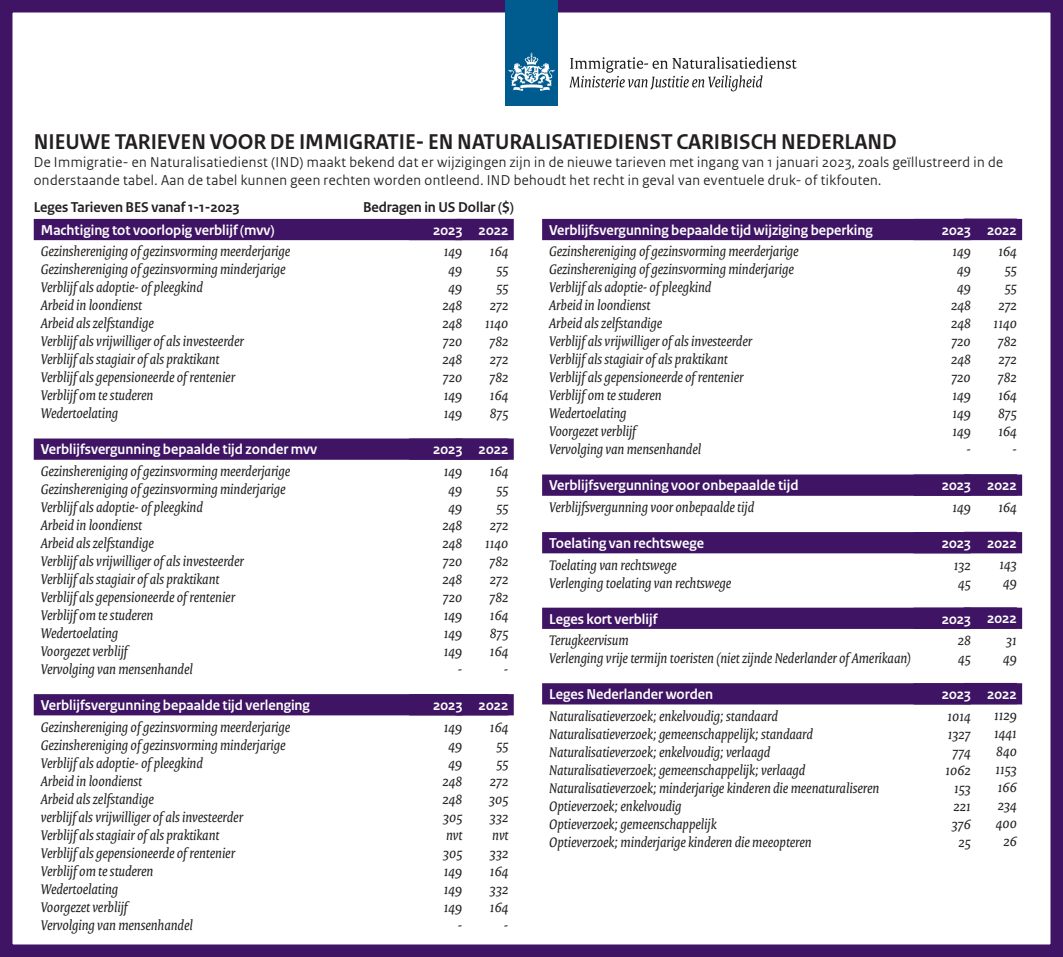
<style>
.page{position:relative;width:1063px;height:957px;background:#fff}
.page>*{position:absolute;margin:0;border:0;box-sizing:border-box;transform-origin:0 0}
.t1{font:700 22.5px "Rijksoverheid Sans Heading";color:#231f20}
.t2{font:italic 15px/18px "Rijksoverheid Serif";color:#231f20}
.t3{font:700 15px "Rijksoverheid Sans Heading";color:#fff}
.t4{font:15px/18px "Rijksoverheid Sans Heading";letter-spacing:.03em;color:#231f20}
.t5{font:700 15px "Rijksoverheid Sans Heading";color:#231f20}
</style>
<div class="page">
<div style="left:0;top:0;width:1063px;height:957px;border:12px solid #3f1464"></div>
<div style="left:34px;top:219px;width:480px;height:21px;background:#3f1464"></div>
<div style="left:34px;top:438px;width:480px;height:22px;background:#3f1464"></div>
<div style="left:34px;top:694px;width:480px;height:21px;background:#3f1464"></div>
<div style="left:542px;top:219px;width:480px;height:21px;background:#3f1464"></div>
<div style="left:542px;top:474px;width:480px;height:22px;background:#3f1464"></div>
<div style="left:542px;top:532px;width:480px;height:21px;background:#3f1464"></div>
<div style="left:542px;top:607px;width:480px;height:22px;background:#3f1464"></div>
<div style="left:542px;top:683px;width:480px;height:21px;background:#3f1464"></div>
<div style="left:505px;top:0;width:53px;height:106px;background:#005b8f"></div>
<svg style="left:509px;top:53px;width:45px;height:38px"></svg>
<svg style="left:569px;top:57px;width:228px;height:34px"></svg>
<h1 class="t1" style="left:34px;top:129px;width:865px">NIEUWE TARIEVEN VOOR DE IMMIGRATIE- EN NATURALISATIEDIENST CARIBISCH NEDERLAND</h1>
<p class="t4" style="left:34px;top:153px;width:971px">De Immigratie- en Naturalisatiedienst (IND) maakt bekend dat er wijzigingen zijn in de nieuwe tarieven met ingang van 1 januari 2023, zoals geïllustreerd in de onderstaande tabel. Aan de tabel kunnen geen rechten worden ontleend. IND behoudt het recht in geval van eventuele druk- of tikfouten.</p>
<p class="t3" style="left:479px;top:221px;width:31px">2022</p>
<p class="t2" style="left:485px;top:242px;width:25px;text-align:right">164<br>55<br>55<br>272<br>1140<br>782<br>272<br>782<br>164<br>875</p>
<p class="t3" style="left:479px;top:441px;width:31px">2022</p>
<p class="t2" style="left:485px;top:462px;width:25px;text-align:right">164<br>55<br>55<br>272<br>1140<br>782<br>272<br>782<br>164<br>875<br>164 -</p>
<p class="t3" style="left:479px;top:697px;width:31px">2022</p>
<p class="t2" style="left:489px;top:717px;width:21px;text-align:right">164<br>55<br>55<br>272<br>305<br>332 nvt<br>332<br>164<br>332<br>164 -</p>
<p class="t5" style="left:34px;top:199px;width:207px">Leges Tarieven BES vanaf 1-1-2023</p>
<p class="t5" style="left:363px;top:199px;width:152px">Bedragen in US Dollar ($)</p>
<p class="t3" style="left:433px;top:221px;width:31px">2023</p>
<p class="t2" style="left:443px;top:242px;width:21px;text-align:center">149<br>49<br>49<br>248<br>248<br>720<br>248<br>720<br>149<br>149</p>
<p class="t3" style="left:433px;top:441px;width:31px">2023</p>
<p class="t2" style="left:443px;top:462px;width:21px;text-align:right">149<br>49<br>49<br>248<br>248<br>720<br>248<br>720<br>149<br>149<br>149 -</p>
<p class="t3" style="left:433px;top:697px;width:31px">2023</p>
<p class="t2" style="left:443px;top:717px;width:21px;text-align:right">149<br>49<br>49<br>248<br>248<br>305 nvt<br>305<br>149<br>149<br>149 -</p>
<p class="t3" style="left:41px;top:221px;width:235px">Machtiging tot voorlopig verblijf (mvv)</p>
<p class="t2" style="left:41px;top:242px;width:251px">Gezinshereniging of gezinsvorming meerderjarige Gezinshereniging of gezinsvorming minderjarige Verblijf als adoptie- of pleegkind<br>Arbeid in loondienst<br>Arbeid als zelfstandige<br>Verblijf als vrijwilliger of als investeerder<br>Verblijf als stagiair of als praktikant<br>Verblijf als gepensioneerde of rentenier<br>Verblijf om te studeren<br>Wedertoelating</p>
<p class="t3" style="left:41px;top:441px;width:278px">Verblijfsvergunning bepaalde tijd zonder mvv</p>
<p class="t2" style="left:41px;top:462px;width:251px">Gezinshereniging of gezinsvorming meerderjarige Gezinshereniging of gezinsvorming minderjarige Verblijf als adoptie- of pleegkind<br>Arbeid in loondienst<br>Arbeid als zelfstandige<br>Verblijf als vrijwilliger of als investeerder<br>Verblijf als stagiair of als praktikant<br>Verblijf als gepensioneerde of rentenier<br>Verblijf om te studeren<br>Wedertoelating<br>Voorgezet verblijf<br>Vervolging van mensenhandel</p>
<p class="t3" style="left:41px;top:697px;width:271px">Verblijfsvergunning bepaalde tijd verlenging</p>
<p class="t2" style="left:41px;top:717px;width:251px">Gezinshereniging of gezinsvorming meerderjarige Gezinshereniging of gezinsvorming minderjarige Verblijf als adoptie- of pleegkind<br>Arbeid in loondienst<br>Arbeid als zelfstandige<br>verblijf als vrijwilliger of als investeerder<br>Verblijf als stagiair of als praktikant<br>Verblijf als gepensioneerde of rentenier<br>Verblijf om te studeren<br>Wedertoelating<br>Voorgezet verblijf<br>Vervolging van mensenhandel</p>
<p class="t3" style="left:549px;top:221px;width:325px">Verblijfsvergunning bepaalde tijd wijziging beperking</p>
<p class="t2" style="left:549px;top:242px;width:251px">Gezinshereniging of gezinsvorming meerderjarige Gezinshereniging of gezinsvorming minderjarige Verblijf als adoptie- of pleegkind<br>Arbeid in loondienst<br>Arbeid als zelfstandige<br>Verblijf als vrijwilliger of als investeerder<br>Verblijf als stagiair of als praktikant<br>Verblijf als gepensioneerde of rentenier<br>Verblijf om te studeren<br>Wedertoelating<br>Voorgezet verblijf<br>Vervolging van mensenhandel</p>
<p class="t3" style="left:549px;top:477px;width:251px">Verblijfsvergunning voor onbepaalde tijd</p>
<p class="t2" style="left:549px;top:498px;width:206px">Verblijfsvergunning voor onbepaalde tijd</p>
<p class="t3" style="left:549px;top:535px;width:156px">Toelating van rechtswege</p>
<p class="t2" style="left:549px;top:555px;width:183px">Toelating van rechtswege<br>Verlenging toelating van rechtswege</p>
<p class="t3" style="left:549px;top:610px;width:110px">Leges kort verblijf</p>
<p class="t2" style="left:549px;top:631px;width:364px">Terugkeervisum<br>Verlenging vrije termijn toeristen (niet zijnde Nederlander of Amerikaan)</p>
<p class="t3" style="left:549px;top:686px;width:165px">Leges Nederlander worden</p>
<p class="t2" style="left:549px;top:707px;width:331px">Naturalisatieverzoek; enkelvoudig; standaard Naturalisatieverzoek; gemeenschappelijk; standaard Naturalisatieverzoek; enkelvoudig; verlaagd Naturalisatieverzoek; gemeenschappelijk; verlaagd Naturalisatieverzoek; minderjarige kinderen die meenaturaliseren Optieverzoek; enkelvoudig<br>Optieverzoek; gemeenschappelijk<br>Optieverzoek; minderjarige kinderen die meeopteren</p>
<p class="t3" style="left:987px;top:221px;width:31px">2022</p>
<p class="t2" style="left:994px;top:242px;width:25px;text-align:right">164<br>55<br>55<br>272<br>1140<br>782<br>272<br>782<br>164<br>875<br>164 -</p>
<p class="t3" style="left:987px;top:477px;width:31px">2022</p>
<p class="t2" style="left:998px;top:498px;width:20px">164</p>
<p class="t3" style="left:987px;top:534px;width:31px">2022</p>
<p class="t2" style="left:999px;top:555px;width:19px">143<br>49</p>
<p class="t3" style="left:987px;top:610px;width:31px">2022</p>
<p class="t2" style="left:1003px;top:631px;width:15px">31<br>49</p>
<p class="t3" style="left:987px;top:685px;width:31px">2022</p>
<p class="t2" style="left:994px;top:706px;width:24px;text-align:right">1129<br>1441<br>840<br>1153<br>166<br>234<br>400<br>26</p>
<p class="t3" style="left:942px;top:221px;width:31px">2023</p>
<p class="t2" style="left:951px;top:242px;width:21px;text-align:right">149<br>49<br>49<br>248<br>248<br>720<br>248<br>720<br>149<br>149<br>149 -</p>
<p class="t3" style="left:942px;top:477px;width:31px">2023</p>
<p class="t2" style="left:952px;top:498px;width:20px">149</p>
<p class="t3" style="left:942px;top:535px;width:31px">2023</p>
<p class="t2" style="left:954px;top:555px;width:19px">132<br>45</p>
<p class="t3" style="left:942px;top:610px;width:31px">2023</p>
<p class="t2" style="left:958px;top:631px;width:15px">28<br>45</p>
<p class="t3" style="left:942px;top:686px;width:31px">2023</p>
<p class="t2" style="left:945px;top:707px;width:27px;text-align:right">1014<br>1327<br>774<br>1062<br>153<br>221<br>376<br>25</p>
</div>
